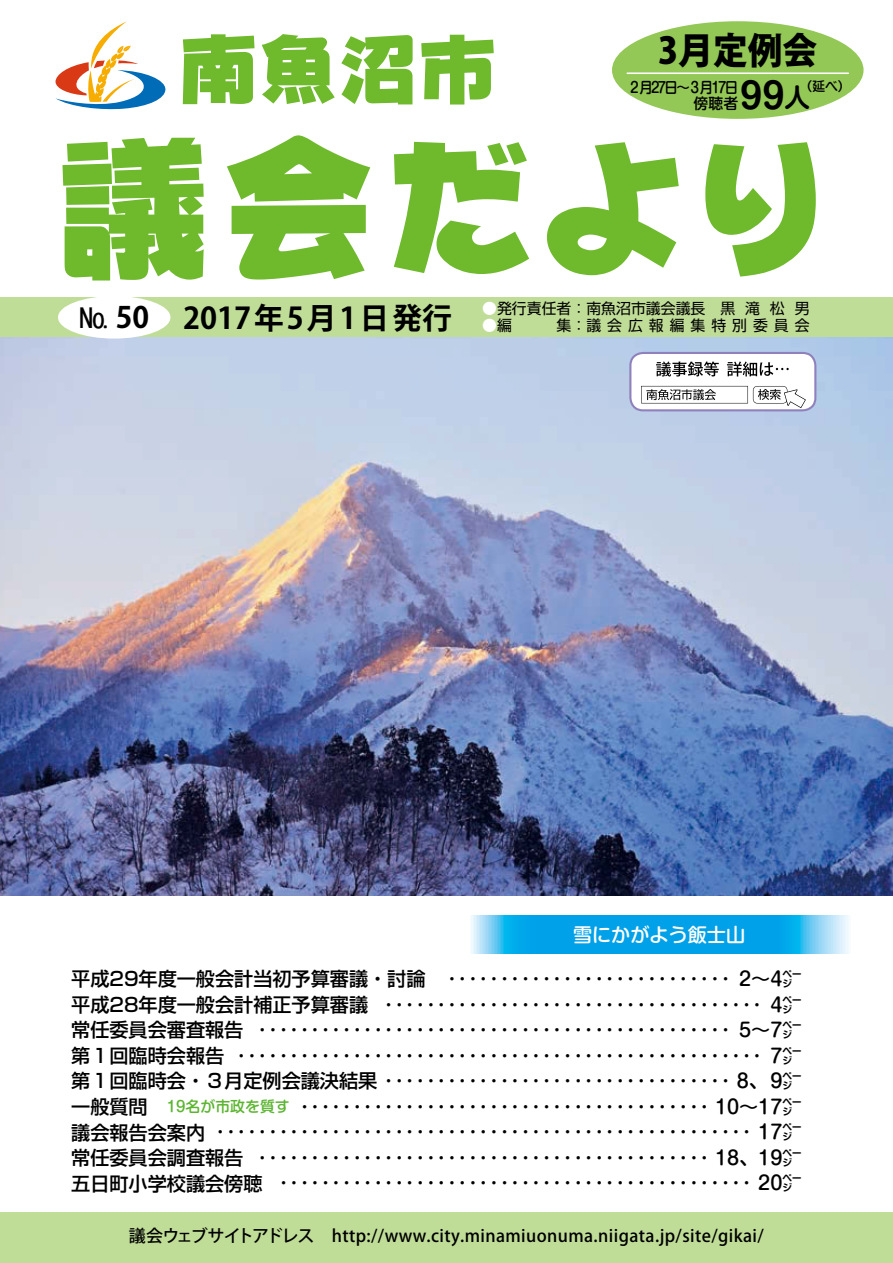
<style>
.page{position:relative;width:893px;height:1263px;background:#fff}
.page>*{position:absolute;margin:0;border:0;box-sizing:border-box;transform-origin:0 0}
.t1{font:800 36.6px "Koz Go Pro";color:#000;scale:.95 1}
.t2{font:700 35.1px "Shin M Go Pro De";color:#000}
.t3{font:700 29.7px "Koz Go Std";letter-spacing:.1em;color:#000}
.t4{font:29.25px "Osaka";color:#000}
.t5{font:700 25.5px "Shin M Go Pro De";color:#000}
.t6{font:19.2px/25.5px "Shin M Go Pro";color:#000;text-align:right}
.t7{font:500 19.2px/25.5px "Shin Go Pro";color:#000}
.t8{font:500 19.2px "Shin M Go Pro";color:#fff}
.t9{font:500 16.95px "Koz Go Pro";letter-spacing:.025em;color:#000}
.t10{font:14.85px "Shin Go Pro";color:#000}
.t11{font:14.85px "Shin Go Pro";letter-spacing:.4em;color:#000}
.t12{font:500 14.85px "Shin M Go Pro";letter-spacing:-.13em;color:#000;scale:.9 1}
.t13{font:500 14.85px "Shin M Go Pro";color:#5cb531}
.t14{font:500 14.85px "Shin M Go Pro";letter-spacing:-.13em;color:#000}
.t15{font:500 12.75px "Shin M Go Pro";color:#000}
.s1{font-family:"Koz Go Pro";font-weight:700}
.s2{color:#fff}
.s3{font-weight:500}
.s4{font-family:"Shin Go Pro";font-weight:500}
</style>
<div class="page">
<img style="left:0;top:337px;width:893px;height:558px">
<div style="left:0;top:298px;width:893px;height:39px;background:#c0dd98"></div>
<div style="left:612px;top:21px;width:251px;height:98px;background:#93c756;border-radius:50%"></div>
<hr style="left:627px;top:72px;width:221px;height:2px;background:#fff">
<svg style="left:55px;top:21px;width:110px;height:89px"></svg>
<div style="left:58px;top:296px;width:112px;height:43px;background:#fff;border-radius:50%"></div>
<div style="left:0;top:1212px;width:893px;height:51px;background:#c0dd98"></div>
<svg style="left:183px;top:34px;width:311px;height:71px"></svg>
<svg style="left:62px;top:135px;width:754px;height:145px;fill:#6fba2c"></svg>
<svg style="left:471px;top:915px;width:378px;height:39px;background:#21aeec"></svg>
<svg style="left:629px;top:352px;width:187px;height:59px"></svg>
<h1 class="t1" style="left:658px;top:27px;width:169px">3月定例会</h1>
<h2 class="t2" style="left:740px;top:67px;width:46px">99</h2>
<p class="t15" style="left:800px;top:76px;width:53px">（延べ(</p>
<p class="t12" style="left:628px;top:75px;width:124px">２月27日～３月17日</p>
<h3 class="t5" style="left:785px;top:76px;width:27px">人</h3>
<p class="t14" style="left:694px;top:91px;width:46px">傍聴者</p>
<h3 class="t4" style="left:79px;top:299px;width:72px">No<span class="s1">50</span></h3>
<h3 class="t3" style="left:183px;top:299px;width:270px">2017年5月1日発行</h3>
<p class="t10" style="left:482px;top:296px;width:329px"><span class="s2">●</span>発行責任者：南魚沼市議会議長　黒 滝 松 男</p>
<p class="t11" style="left:482px;top:313px;width:329px"><span class="s2">●</span>編　　　集：議会広報編集特別委員会</p>
<p class="t8" style="left:573px;top:919px;width:174px">雪にかがよう飯士山</p>
<p class="t6" style="left:253px;top:964px;width:550px">・・・・・・・・・・・・・・・・・・・・・・・・・・・ <span class="s3">2～4㌻<br></span>・・・・・・・・・・・・・・・・・・・・・・・・・・・・・・・・・・・・ <span class="s3">4㌻<br></span>・・・・・・・・・・・・・・・・・・・・・・・・・・・・・・・・・・・・・・・・・・・・・ <span class="s3">5～7㌻</span></p>
<p class="t7" style="left:71px;top:964px;width:356px">平成29年度一般会計当初予算審議・討論平成28年度一般会計補正予算審議<br>常任委員会審査報告</p>
<p class="t6" style="left:71px;top:1041px;width:732px;text-align:left"><span class="s4">第１回臨時会報告</span>・・・・・・・・・・・・・・・・・・・・・・・・・・・・・・・・・・・・・・・・・・・・・・・・・・ <span class="s3">7㌻</span><span class="s4">第１回臨時会・３月定例会議決結果</span>・・・・・・・・・・・・・・・・・・・・・・・・・・・・・・・・・ <span class="s3">8、 9㌻</span></p>
<p class="t13" style="left:167px;top:1095px;width:124px">19名が市政を質す</p>
<p class="t7" style="left:71px;top:1091px;width:97px">一般質問　</p>
<p class="t6" style="left:71px;top:1117px;width:732px"><span class="s4">議会報告会案内</span>・・・・・・・・・・・・・・・・・・・・・・・・・・・・・・・・・・・・・・・・・・・・・・・・・・・ <span class="s3">17㌻</span></p>
<p class="t7" style="left:71px;top:1143px;width:193px">常任委員会調査報告五日町小学校議会傍聴</p>
<p class="t6" style="left:295px;top:1092px;width:508px">・・・・・・・・・・・・・・・・・・・・・・・・・・・・・・・・・・・・・・・ <span class="s3">10～17㌻</span></p>
<p class="t6" style="left:253px;top:1143px;width:550px">・・・・・・・・・・・・・・・・・・・・・・・・・・・・・・・・・・・・・・・・・・・ <span class="s3">18、 19㌻</span>・・・・・・・・・・・・・・・・・・・・・・・・・・・・・・・・・・・・・・・・・・・・・ <span class="s3">20㌻</span></p>
<p class="t9" style="left:129px;top:1224px;width:636px">議会ウェブサイトアドレス　http://www.city.minamiuonuma.niigata j p. /site/gikai/</p>
</div>
